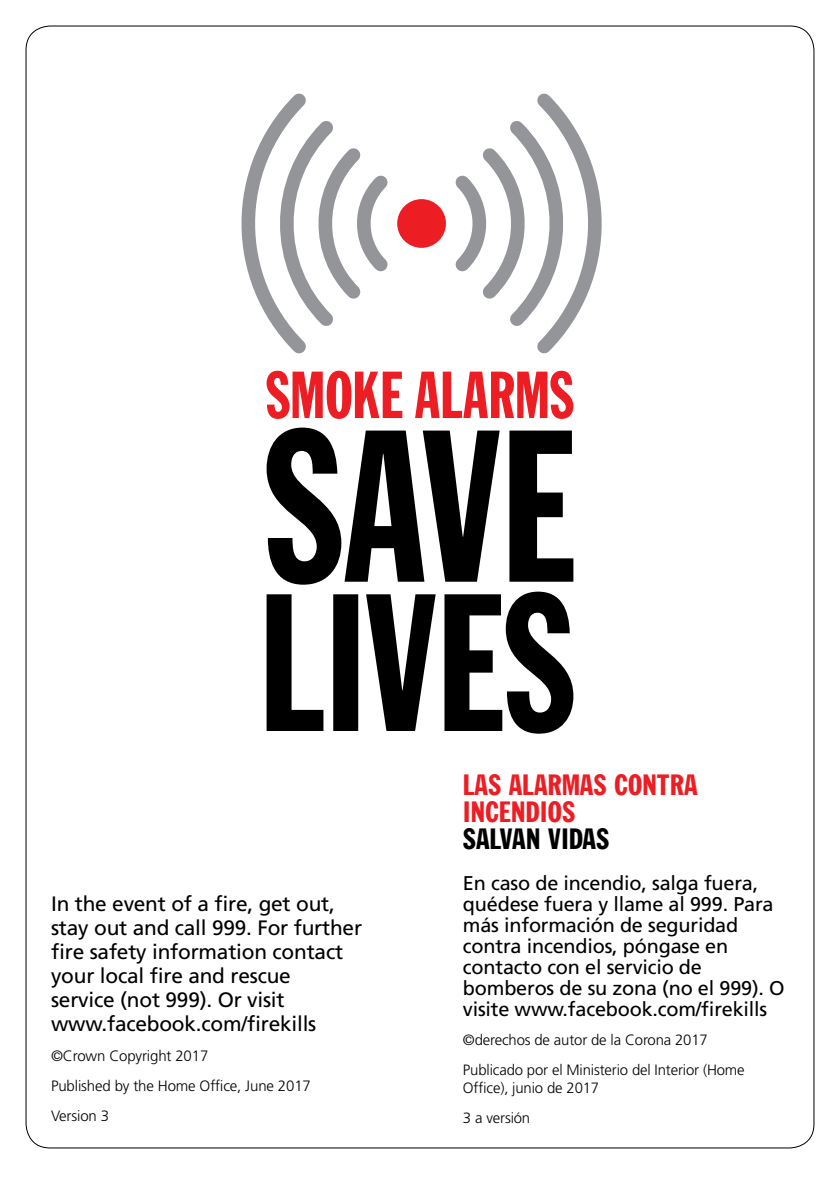
<style>
.page{position:relative;width:840px;height:1191px;background:#fff}
.page>*{position:absolute;margin:0;border:0;box-sizing:border-box;transform-origin:0 0}
.t1{font:expanded 28px/27px "Franklin Goth";letter-spacing:-.01em;color:#ed1d24}
.t2{font:expanded 28px "Franklin Goth";letter-spacing:-.01em;color:#000}
.t3{font:20.8px/23.8px "Frutiger";letter-spacing:-.01em;color:#000}
.t4{font:19.8px/20.8px "Frutiger";letter-spacing:-.01em;color:#000}
.t5{font:300 15px/30px "Frutiger";letter-spacing:-.01em;color:#000}
.t6{font:300 14.8px/29.8px "Frutiger";letter-spacing:-.01em;color:#000}
</style>
<div class="page">
<svg style="left:266px;top:427px;width:307px;height:157px;fill:#000"></svg>
<svg style="left:266px;top:591px;width:307px;height:142px;fill:#000"></svg>
<svg style="left:266px;top:371px;width:56px;height:48px"></svg>
<div style="left:326px;top:371px;width:25px;height:48px;background:#ed1d24;border-radius:50%"></div>
<svg style="left:336px;top:378px;width:6px;height:34px"></svg>
<svg style="left:355px;top:371px;width:47px;height:47px"></svg>
<svg style="left:415px;top:371px;width:158px;height:48px"></svg>
<svg style="left:241px;top:93px;width:361px;height:261px"></svg>
<p class="t3" style="left:51px;top:892px;width:312px">In the event of a fire, get out, stay out and call 999. For further fire safety information contact your local fire and rescue<br>service (not 999). Or visit www.facebook.com/firekills</p>
<p class="t5" style="left:51px;top:1041px;width:261px">©Crown Copyright 2017<br>Published by the Home Office, June 2017<br>Version 3</p>
<h1 class="t1" style="left:462px;top:771px;width:236px">LAS ALARMAS CONTRA<br>INCENDIOS</h1>
<h1 class="t2" style="left:462px;top:823px;width:148px">SALVAN VIDAS</h1>
<p class="t4" style="left:462px;top:873px;width:323px">En caso de incendio, salga fuera, quédese fuera y llame al 999. Para más información de seguridad contra incendios, póngase en contacto con el servicio de bomberos de su zona (no el 999). O visite www.facebook.com/firekills</p>
<p class="t6" style="left:462px;top:1025px;width:283px">©derechos de autor de la Corona 2017<br>Publicado por el Ministerio del Interior (Home</p>
<p class="t6" style="left:462px;top:1073px;width:138px">Office), junio de 2017<br>3 a versión</p>
</div>
